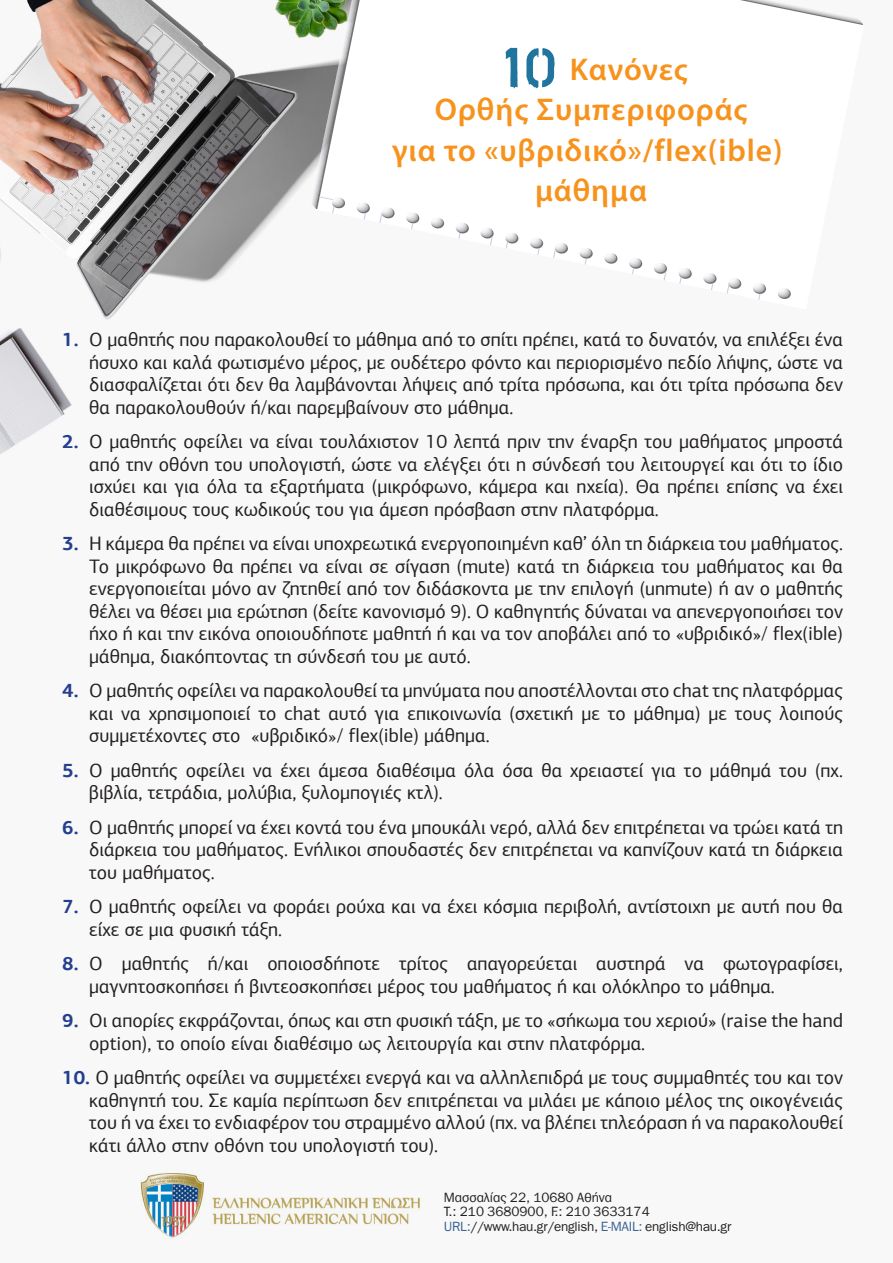
<style>
.page{position:relative;width:893px;height:1263px;background:#f8f8f8}
.page>*{position:absolute;margin:0;border:0;box-sizing:border-box;transform-origin:0 0}
.t1{font:57px "PF Stamps Pro Paint";color:#20749d}
.Heading_1{font:600 31.5px "Myriad Pro";letter-spacing:.03em;color:#f7931d}
.List_Paragraph{font:19.5px/22.5px "PF Agora Sans Pro";color:#231f20;text-align:justify}
.t2{font:13.5px "Franklin Gothic ITC Hel";color:#231f20}
.t3{font:13.5px "Franklin Gothic ITC Hel";letter-spacing:-.02em;color:#231f20}
.s1{font-weight:700;color:#253f8e}
.s2{color:#3b6291}
</style>
<div class="page">
<img style="left:0;top:0;width:311px;height:454px">
<svg style="left:317px;top:0;width:546px;height:299px"></svg>
<svg style="left:727px;top:284px;width:2px;height:9px"></svg>
<svg style="left:319px;top:196px;width:14px;height:4px"></svg>
<svg style="left:679px;top:277px;width:3px;height:7px"></svg>
<svg style="left:711px;top:283px;width:2px;height:7px"></svg>
<svg style="left:537px;top:248px;width:3px;height:7px"></svg>
<svg style="left:332px;top:206px;width:2px;height:7px"></svg>
<svg style="left:758px;top:294px;width:2px;height:6px"></svg>
<svg style="left:585px;top:259px;width:2px;height:6px"></svg>
<svg style="left:506px;top:241px;width:2px;height:7px"></svg>
<svg style="left:490px;top:236px;width:3px;height:9px"></svg>
<svg style="left:553px;top:249px;width:3px;height:9px"></svg>
<svg style="left:411px;top:223px;width:2px;height:6px"></svg>
<svg style="left:632px;top:268px;width:2px;height:6px"></svg>
<svg style="left:379px;top:213px;width:3px;height:10px"></svg>
<svg style="left:663px;top:270px;width:4px;height:11px"></svg>
<svg style="left:364px;top:213px;width:2px;height:7px"></svg>
<svg style="left:458px;top:233px;width:3px;height:6px"></svg>
<img style="left:140px;top:1173px;width:280px;height:65px">
<p class="t1" style="left:498px;top:33px;width:61px">10</p>
<p class="Heading_1" style="left:570px;top:49px;width:120px">Κανόνες</p>
<p class="Heading_1" style="left:435px;top:89px;width:314px">Ορθής Συμπεριφοράς</p>
<p class="Heading_1" style="left:392px;top:130px;width:392px">για το «υβριδικό»/flex(ible)</p>
<p class="Heading_1" style="left:535px;top:170px;width:114px">μάθημα</p>
<p class="List_Paragraph" style="left:89px;top:328px;width:755px;text-indent:-27px"><span class="s1">1.</span> Ο μαθητής που παρακολουθεί το μάθημα από το σπίτι πρέπει, κατά το δυνατόν, να επιλέξει ένα ήσυχο και καλά φωτισμένο μέρος, με ουδέτερο φόντο και περιορισμένο πεδίο λήψης, ώστε να διασφαλίζεται ότι δεν θα λαμβάνονται λήψεις από τρίτα πρόσωπα, και ότι τρίτα πρόσωπα δεν θα παρακολουθούν ή/και παρεμβαίνουν στο μάθημα.</p>
<p class="List_Paragraph" style="left:89px;top:430px;width:755px;text-indent:-27px"><span class="s1">2.</span> Ο μαθητής οφείλει να είναι τουλάχιστον 10 λεπτά πριν την έναρξη του μαθήματος μπροστά από την οθόνη του υπολογιστή, ώστε να ελέγξει ότι η σύνδεσή του λειτουργεί και ότι το ίδιο ισχύει και για όλα τα εξαρτήματα (μικρόφωνο, κάμερα και ηχεία). Θα πρέπει επίσης να έχει διαθέσιμους τους κωδικούς του για άμεση πρόσβαση στην πλατφόρμα.</p>
<p class="List_Paragraph" style="left:89px;top:532px;width:755px;text-indent:-27px"><span class="s1">3.</span> Η κάμερα θα πρέπει να είναι υποχρεωτικά ενεργοποιημένη καθ’ όλη τη διάρκεια του μαθήματος.<br>Το μικρόφωνο θα πρέπει να είναι σε σίγαση (mute) κατά τη διάρκεια του μαθήματος και θα ενεργοποιείται μόνο αν ζητηθεί από τον διδάσκοντα με την επιλογή (unmute) ή αν ο μαθητής θέλει να θέσει μια ερώτηση (δείτε κανονισμό 9). Ο καθηγητής δύναται να απενεργοποιήσει τον ήχο ή και την εικόνα οποιουδήποτε μαθητή ή και να τον αποβάλει από το «υβριδικό»/ flex(ible) μάθημα, διακόπτοντας τη σύνδεσή του με αυτό.</p>
<p class="List_Paragraph" style="left:89px;top:679px;width:755px;text-indent:-27px"><span class="s1">4.</span> Ο μαθητής οφείλει να παρακολουθεί τα μηνύματα που αποστέλλονται στο chat της πλατφόρμας και να χρησιμοποιεί το chat αυτό για επικοινωνία (σχετική με το μάθημα) με τους λοιπούς συμμετέχοντες στο «υβριδικό»/ flex(ible) μάθημα.</p>
<p class="List_Paragraph" style="left:89px;top:759px;width:755px;text-indent:-27px"><span class="s1">5.</span> Ο μαθητής οφείλει να έχει άμεσα διαθέσιμα όλα όσα θα χρειαστεί για το μάθημά του (πχ. βιβλία, τετράδια, μολύβια, ξυλομπογιές κτλ).</p>
<p class="List_Paragraph" style="left:89px;top:816px;width:755px;text-indent:-27px"><span class="s1">6.</span> Ο μαθητής μπορεί να έχει κοντά του ένα μπουκάλι νερό, αλλά δεν επιτρέπεται να τρώει κατά τη διάρκεια του μαθήματος. Ενήλικοι σπουδαστές δεν επιτρέπεται να καπνίζουν κατά τη διάρκεια του μαθήματος.</p>
<p class="List_Paragraph" style="left:89px;top:895px;width:755px;text-indent:-27px"><span class="s1">7.</span> Ο μαθητής οφείλει να φοράει ρούχα και να έχει κόσμια περιβολή, αντίστοιχη με αυτή που θα είχε σε μια φυσική τάξη.</p>
<p class="List_Paragraph" style="left:89px;top:952px;width:755px;text-indent:-27px"><span class="s1">8.</span> Ο μαθητής ή/και οποιοσδήποτε τρίτος απαγορεύεται αυστηρά να φωτογραφίσει, μαγνητοσκοπήσει ή βιντεοσκοπήσει μέρος του μαθήματος ή και ολόκληρο το μάθημα.</p>
<p class="List_Paragraph" style="left:89px;top:1009px;width:755px;text-indent:-27px"><span class="s1">9.</span> Οι απορίες εκφράζονται, όπως και στη φυσική τάξη, με το «σήκωμα του χεριού» (raise the hand option), το οποίο είναι διαθέσιμο ως λειτουργία και στην πλατφόρμα.</p>
<p class="List_Paragraph" style="left:89px;top:1066px;width:755px;text-indent:-27px"><span class="s1">10.</span> Ο μαθητής οφείλει να συμμετέχει ενεργά και να αλληλεπιδρά με τους συμμαθητές του και τον καθηγητή του. Σε καμία περίπτωση δεν επιτρέπεται να μιλάει με κάποιο μέλος της οικογένειάς του ή να έχει το ενδιαφέρον του στραμμένο αλλού (πχ. να βλέπει τηλεόραση ή να παρακολουθεί κάτι άλλο στην οθόνη του υπολογιστή του).</p>
<p class="t2" style="left:444px;top:1190px;width:170px">Mασσαλίας 22, 10680 Aθήνα</p>
<p class="t2" style="left:444px;top:1204px;width:207px">Τ.: 210 3680900, F.: 210 3633174</p>
<p class="t3" style="left:444px;top:1219px;width:289px"><span class="s2">URL:</span>//www.hau.gr/english, <span class="s2">E-MAIL:</span> english@hau.gr</p>
</div>
